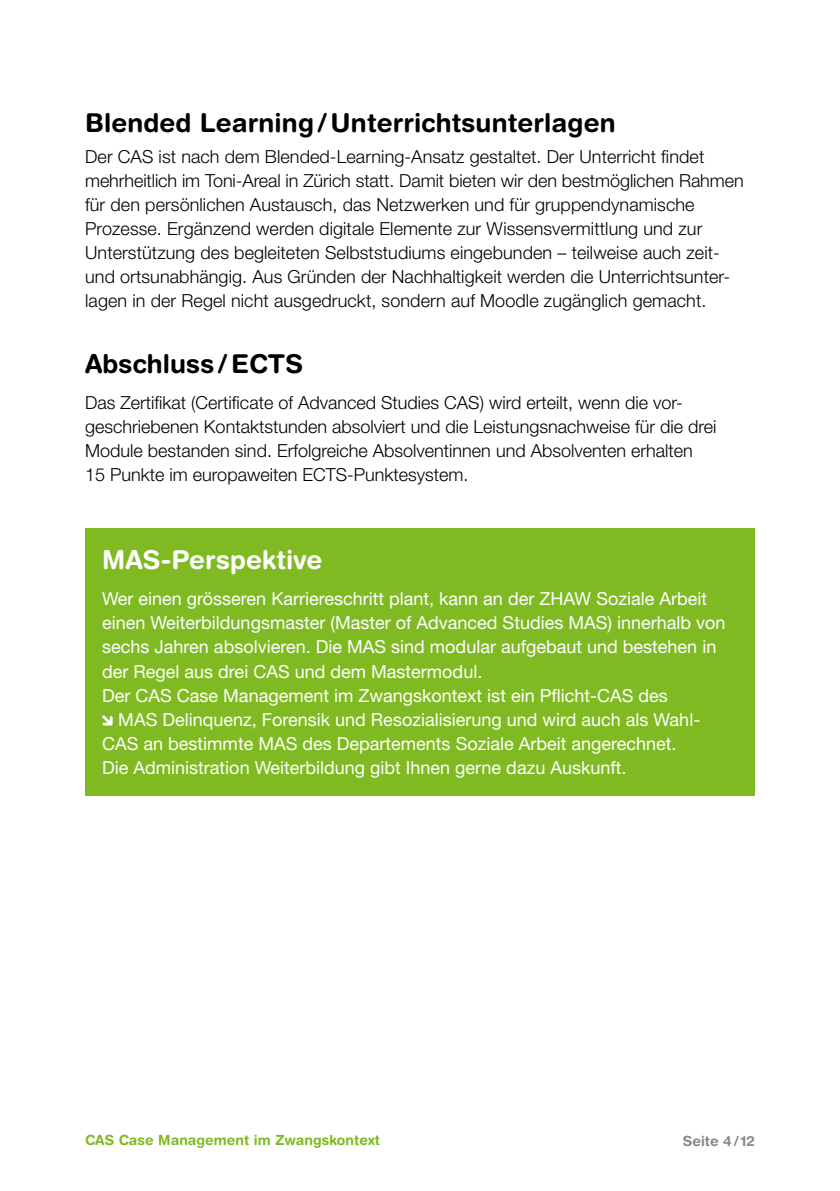
<style>
.page{position:relative;width:840px;height:1191px;background:#fff}
.page>*{position:absolute;margin:0;border:0;box-sizing:border-box;transform-origin:0 0}
.t1{font:700 26px "Helvetica Rounded LT Std";letter-spacing:.005em;color:#000}
.t2{font:700 26px "Helvetica Rounded LT Std";letter-spacing:.005em;color:#fff}
.t3{font:300 18px/24px "Helvetica Neue LT Pro";letter-spacing:.005em;color:#000}
.t4{font:18px/24px "Helvetica Neue LT Pro";color:#fff}
.t5{font:700 14px "Helvetica Rounded LT Std";letter-spacing:.005em;color:#7fba23}
.t6{font:700 14px "Helvetica Rounded LT Std";letter-spacing:.005em;color:#868786}
</style>
<div class="page">
<div style="left:85px;top:528px;width:669px;height:267px;background:#7fba23"></div>
<svg style="left:102px;top:715px;width:10px;height:10px"></svg>
<h1 class="t1" style="left:85px;top:107px;width:531px">Blended Learning/Unterrichtsunterlagen</h1>
<p class="t3" style="left:85px;top:144px;width:659px">Der CAS ist nach dem Blended-Learning-Ansatz gestaltet. Der Unterricht findet mehrheitlich im Toni-Areal in Zürich statt. Damit bieten wir den bestmöglichen Rahmen für den persönlichen Austausch, das Netzwerken und für gruppendynamische Prozesse. Ergänzend werden digitale Elemente zur Wissensvermittlung und zur Unterstützung des begleiteten Selbststudiums eingebunden – teilweise auch zeit&shy;und ortsunabhängig. Aus Gründen der Nachhaltigkeit werden die Unterrichtsunter&shy;lagen in der Regel nicht ausgedruckt, sondern auf Moodle zugänglich gemacht.</p>
<h1 class="t1" style="left:85px;top:348px;width:219px">Abschluss /ECTS</h1>
<p class="t3" style="left:85px;top:390px;width:632px">Das Zertifikat (Certificate of Advanced Studies CAS) wird erteilt, wenn die vor&shy;geschriebenen Kontaktstunden absolviert und die Leistungsnachweise für die drei Module bestanden sind. Erfolgreiche Absolventinnen und Absolventen erhalten 15 Punkte im europaweiten ECTS-Punktesystem.</p>
<h1 class="t2" style="left:102px;top:544px;width:222px">MAS-Perspektive</h1>
<p class="t4" style="left:102px;top:586px;width:624px">Wer einen grösseren Karriereschritt plant, kann an der ZHAW Soziale Arbeit einen Weiterbildungsmaster (Master of Advanced Studies MAS) innerhalb von sechs Jahren absolvieren. Die MAS sind modular aufgebaut und bestehen in der Regel aus drei CAS und dem Mastermodul.<br>Der CAS Case Management im Zwangskontext ist ein Pflicht-CAS des</p>
<p class="t4" style="left:102px;top:706px;width:599px;text-indent:16px">MAS Delinquenz, Forensik und Resozialisierung und wird auch als Wahl-<br>CAS an bestimmte MAS des Departements Soziale Arbeit angerechnet.<br>Die Administration Weiterbildung gibt Ihnen gerne dazu Auskunft.</p>
<p class="t5" style="left:85px;top:1131px;width:296px">CAS Case Management im Zwangskontext</p>
<p class="t6" style="left:682px;top:1132px;width:74px">Seite 4/ 12</p>
</div>
